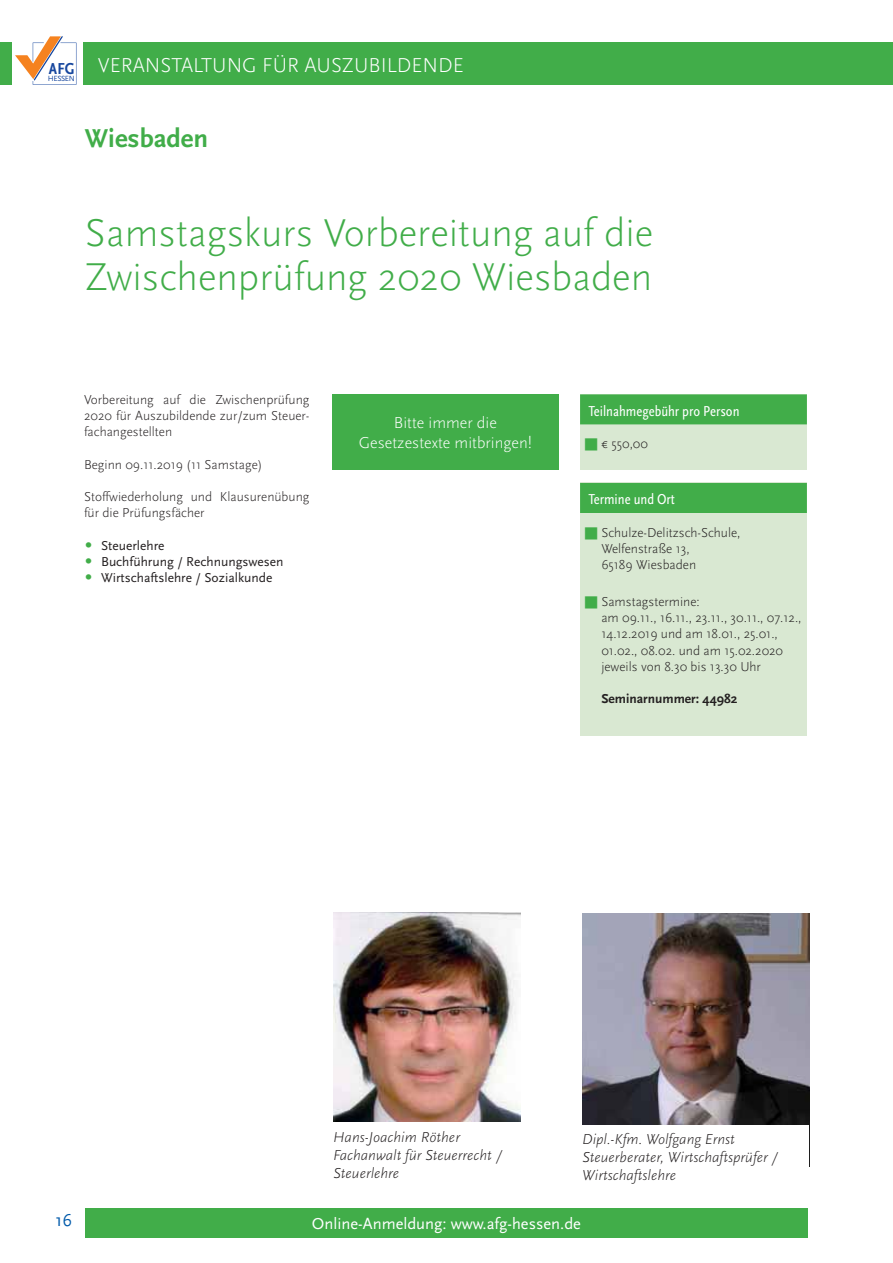
<style>
.page{position:relative;width:893px;height:1263px;background:#fff}
.page>*{position:absolute;margin:0;border:0;box-sizing:border-box;transform-origin:0 0}
.t1{font:300 40.5px/43.5px "Scala Sans";color:#41ad49}
.t2{font:700 27px "Scala Sans";color:#41ad49}
.t3{font:300 21px "Scala Sans";color:#fff}
.t4{font:18px "Scala Sans";color:#005aaa}
.t5{font:300 16.5px/19.8px "Scala Sans";color:#fff;text-align:center}
.t6{font:16.5px "Scala Sans";color:#fff}
.t7{font:italic 300 15px/18px "Scala Sans";color:#231f20}
.t8{font:condensed 15px "Scala Sans";color:#fff}
.t9{font:300 13.5px/16.2px "Scala Sans";color:#231f20}
.t10{font:13.5px "Scala Sans";color:#231f20}
.t11{font:700 13.5px "Scala Sans";color:#231f20}
.t12{font:7.8px "Scala Sans";letter-spacing:-.05em;color:#17479e}
.s1{color:#41ad49}
</style>
<div class="page">
<div style="left:0;top:43px;width:893px;height:42px;background:#41ad49"></div>
<div style="left:13px;top:32px;width:70px;height:64px;background:#fff"></div>
<svg style="left:15px;top:36px;width:61px;height:49px"></svg>
<div style="left:85px;top:1208px;width:723px;height:29px;background:#41ad49"></div>
<img style="left:582px;top:914px;width:227px;height:211px">
<img style="left:333px;top:912px;width:187px;height:209px">
<div style="left:580px;top:482px;width:227px;height:254px;background:#d9e8d2"></div>
<div style="left:580px;top:483px;width:227px;height:30px;background:#41ad49"></div>
<div style="left:580px;top:394px;width:227px;height:75px;background:#d9e8d2"></div>
<div style="left:580px;top:394px;width:227px;height:30px;background:#41ad49"></div>
<div style="left:332px;top:394px;width:227px;height:76px;background:#41ad49"></div>
<h3 class="t3" style="left:49px;top:57px;width:417px"><sub>AFG</sub> VERANSTALTUNG FÜR AUSZUBILDENDE</h3>
<p class="t12" style="left:48px;top:75px;width:28px">HESSEN</p>
<h2 class="t2" style="left:85px;top:126px;width:125px">Wiesbaden</h2>
<h1 class="t1" style="left:85px;top:215px;width:570px">Samstagskurs Vorbereitung auf die<br>Zwischenprüfung 2020 Wiesbaden</h1>
<p class="t9" style="left:84px;top:392px;width:227px;text-align:justify">Vorbereitung auf die Zwischenprüfung 2020 für Auszubildende zur/zum Steuer&shy;fachangestellten</p>
<p class="t9" style="left:84px;top:457px;width:180px">Beginn 09.11.2019 (11 Samstage)</p>
<p class="t9" style="left:84px;top:490px;width:227px">Stoffwiederholung und Klausurenübung für die Prüfungsfächer</p>
<p class="t10" style="left:84px;top:539px;width:82px"><span class="s1">●</span> Steuerlehre</p>
<p class="t10" style="left:84px;top:555px;width:201px"><span class="s1">●</span> Buchführung / Rechnungswesen</p>
<p class="t10" style="left:84px;top:571px;width:190px"><span class="s1">●</span> Wirtschaftslehre / Sozialkunde</p>
<p class="t5" style="left:359px;top:414px;width:175px">Bitte immer die<br>Gesetzestexte mitbringen!</p>
<p class="t8" style="left:588px;top:405px;width:152px">Teilnahmegebühr pro Person</p>
<p class="t9" style="left:584px;top:437px;width:65px"><span class="s1">■</span> € 550,00</p>
<p class="t8" style="left:588px;top:494px;width:88px">Termine und Ort</p>
<p class="t9" style="left:601px;top:526px;width:141px;text-indent:-17px"><span class="s1">■</span> Schulze-Delitzsch-Schule,<br>Welfenstraße 13,<br>65189 Wiesbaden</p>
<p class="t9" style="left:601px;top:595px;width:202px;text-indent:-17px"><span class="s1">■</span> Samstagstermine:<br>am 09.11., 16.11., 23.11., 30.11., 07.12.,<br>14.12.2019 und am 18.01., 25.01.,<br>01.02., 08.02. und am 15.02.2020 jeweils von 8.30 bis 13.30 Uhr</p>
<p class="t11" style="left:601px;top:693px;width:138px">Seminarnummer: 44982</p>
<p class="t7" style="left:333px;top:1129px;width:170px">Hans-Joachim Röther<br>Fachanwalt für Steuerrecht /<br>Steuerlehre</p>
<p class="t7" style="left:582px;top:1132px;width:197px">Dipl.-Kfm. Wolfgang Ernst<br>Steuerberater, Wirtschaftsprüfer /<br>Wirtschaftslehre</p>
<h3 class="t4" style="left:55px;top:1212px;width:18px">16</h3>
<p class="t6" style="left:312px;top:1216px;width:270px">Online-Anmeldung: www.afg-hessen.de</p>
</div>
